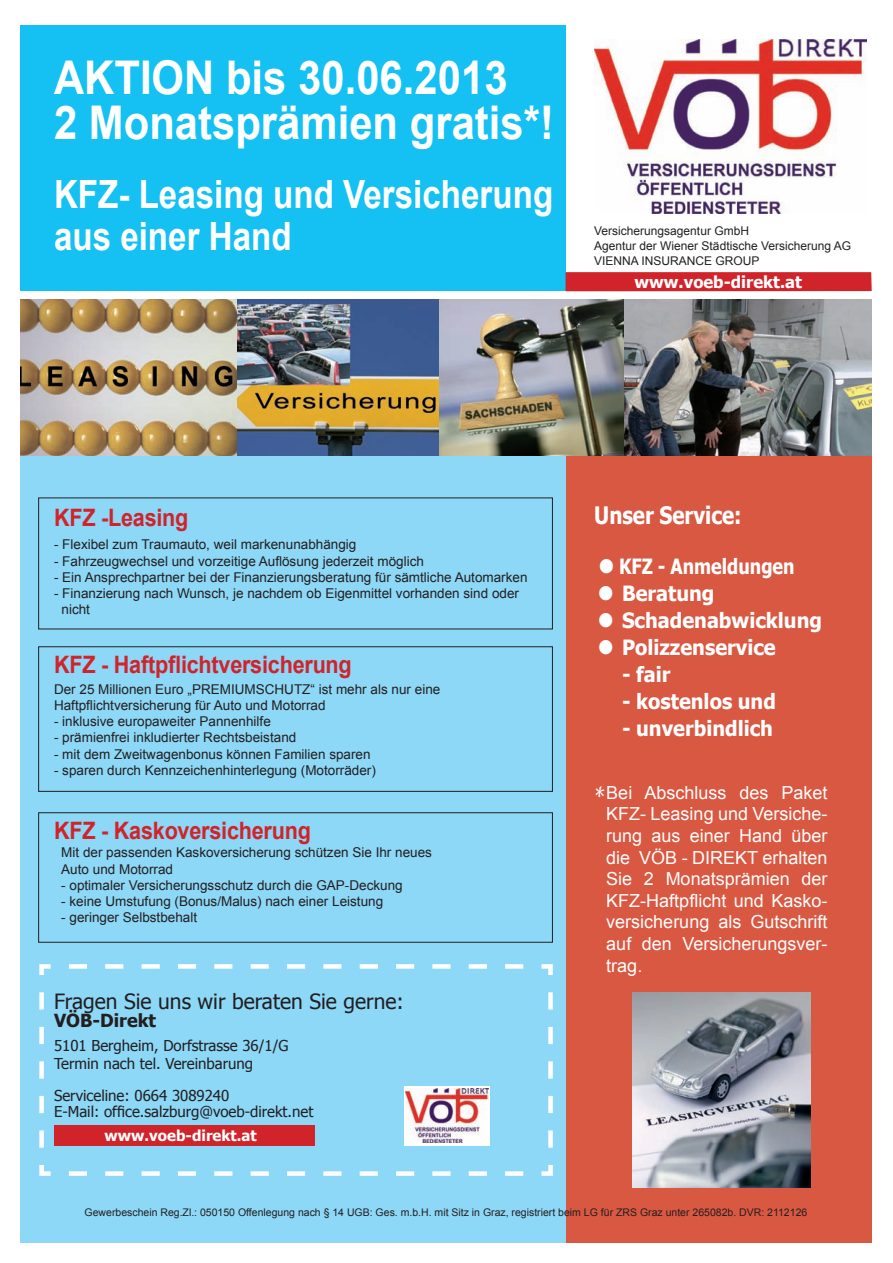
<style>
.page{position:relative;width:893px;height:1263px;background:#fff}
.page>*{position:absolute;margin:0;border:0;box-sizing:border-box;transform-origin:0 0}
.t1{font:700 46.5px/45px "Arial";color:#fff;scale:.9 1}
.t2{font:700 39px/42px "Arial";color:#fff;scale:.85 1}
.t3{font:700 24px "Arial";letter-spacing:-.01em;color:#d1232a;scale:.9 1}
.t4{font:700 24px "Tahoma";color:#fff;scale:.85 1}
.t5{font:italic 24px "Lucida Handwriting";color:#fff}
.t6{font:700 21px/27px "Tahoma";color:#fff;scale:.85 1}
.t7{font:700 21px "Tahoma";color:#fff;scale:.95 1}
.t8{font:21px "Tahoma";color:#231f20}
.t9{font:19.5px "Monotype Sorts";color:#fff;scale:.9 1}
.t10{font:18px/21.6px "Arial";color:#fff;text-align:justify}
.t11{font:700 18px "Tahoma";color:#231f20}
.t12{font:700 16.5px "Tahoma";color:#fff}
.t13{font:15px/18px "Tahoma";color:#231f20}
.t14{font:700 15px "Tahoma";color:#fff}
.t15{font:13.5px/16.2px "Arial";color:#231f20}
.t16{font:12px/15px "Arial";color:#231f20}
.t17{font:10.5px "Arial";color:#231f20}
</style>
<div class="page">
<div style="left:20px;top:26px;width:546px;height:265px;background:#15c0f2"></div>
<div style="left:20px;top:315px;width:546px;height:928px;background:#8dd7f7"></div>
<div style="left:566px;top:383px;width:306px;height:860px;background:#d95842"></div>
<img style="left:594px;top:40px;width:272px;height:173px">
<div style="left:566px;top:272px;width:306px;height:19px;background:#d1232a"></div>
<img style="left:234px;top:299px;width:206px;height:157px">
<img style="left:20px;top:299px;width:217px;height:156px">
<img style="left:440px;top:299px;width:184px;height:157px">
<div style="left:38px;top:646px;width:515px;height:146px;border:1px solid #231f20"></div>
<img style="left:624px;top:299px;width:248px;height:157px">
<img style="left:632px;top:992px;width:178px;height:195px">
<div style="left:38px;top:812px;width:515px;height:131px;border:1px solid #231f20"></div>
<svg style="left:39px;top:964px;width:514px;height:212px"></svg>
<div style="left:404px;top:1085px;width:86px;height:60px;background:linear-gradient(to right,#fff,#fff)"></div>
<img style="left:405px;top:1089px;width:84px;height:53px">
<h1 class="t1" style="left:54px;top:57px;width:557px">AKTION bis 30.06.2013<br>2 Monatsprämien gratis*!</h1>
<h2 class="t2" style="left:54px;top:175px;width:589px">KFZ- Leasing und Versicherung aus einer Hand</h2>
<p class="t16" style="left:594px;top:223px;width:258px">Versicherungsagentur GmbH<br>Agentur der Wiener Städtische Versicherung AG<br>VIENNA INSURANCE GROUP</p>
<p class="t12" style="left:635px;top:270px;width:169px">www.voeb-direkt.at</p>
<h3 class="t3" style="left:54px;top:502px;width:151px">KFZ -Leasing</h3>
<p class="t15" style="left:54px;top:537px;width:304px">- Flexibel zum Traumauto, weil markenunabhängig</p>
<p class="t15" style="left:54px;top:553px;width:371px">- Fahrzeugwechsel und vorzeitige Auflösung jederzeit möglich</p>
<p class="t15" style="left:54px;top:569px;width:475px">- Ein Ansprechpartner bei der Finanzierungsberatung für sämtliche Automarken</p>
<p class="t15" style="left:62px;top:585px;width:459px;text-indent:-8px">- Finanzierung nach Wunsch, je nachdem ob Eigenmittel vorhanden sind oder nicht</p>
<h3 class="t3" style="left:54px;top:648px;width:332px">KFZ - Haftpflichtversicherung</h3>
<p class="t15" style="left:54px;top:681px;width:388px">Der 25 Millionen Euro „PREMIUMSCHUTZ“ ist mehr als nur eine<br>Haftpflichtversicherung für Auto und Motorrad</p>
<p class="t15" style="left:54px;top:713px;width:218px">- inklusive europaweiter Pannenhilfe</p>
<p class="t15" style="left:54px;top:730px;width:244px">- prämienfrei inkludierter Rechtsbeistand</p>
<p class="t15" style="left:54px;top:746px;width:318px">- mit dem Zweitwagenbonus können Familien sparen</p>
<p class="t15" style="left:54px;top:762px;width:323px">- sparen durch Kennzeichenhinterlegung (Motorräder)</p>
<h3 class="t3" style="left:54px;top:814px;width:287px">KFZ - Kaskoversicherung</h3>
<p class="t15" style="left:61px;top:845px;width:372px">Mit der passenden Kaskoversicherung schützen Sie Ihr neues<br>Auto und Motorrad</p>
<p class="t15" style="left:61px;top:877px;width:343px">- optimaler Versicherungsschutz durch die GAP-Deckung</p>
<p class="t15" style="left:61px;top:893px;width:323px">- keine Umstufung (Bonus/Malus) nach einer Leistung</p>
<p class="t15" style="left:61px;top:909px;width:137px">- geringer Selbstbehalt</p>
<h3 class="t8" style="left:54px;top:987px;width:351px">Fragen Sie uns wir beraten Sie gerne:</h3>
<h3 class="t11" style="left:54px;top:1008px;width:104px">VÖB-Direkt</h3>
<p class="t13" style="left:54px;top:1036px;width:236px">5101 Bergheim, Dorfstrasse 36/1/G<br>Termin nach tel. Vereinbarung</p>
<p class="t13" style="left:54px;top:1086px;width:261px;line-height:16.5px">Serviceline: 0664 3089240<br>E-Mail: office.salzburg@voeb-direkt.net</p>
<p class="t14" style="left:105px;top:1125px;width:154px">www.voeb-direkt.at</p>
<h3 class="t4" style="left:594px;top:499px;width:175px">Unser Service:</h3>
<h3 class="t6" style="left:619px;top:551px;width:240px">KFZ - Anmeldungen<br>Beratung<br>Schadenabwicklung<br>Polizzenservice</h3>
<h3 class="t7" style="left:622px;top:659px;width:52px">- fair</h3>
<h3 class="t7" style="left:622px;top:686px;width:163px">- kostenlos und</h3>
<h3 class="t7" style="left:622px;top:714px;width:160px">- unverbindlich</h3>
<h3 class="t9" style="left:614px;top:575px;width:17px;rotate:-180deg">l</h3>
<h3 class="t9" style="left:613px;top:629px;width:17px;rotate:-180deg">l</h3>
<h3 class="t9" style="left:613px;top:656px;width:17px;rotate:-180deg">l</h3>
<h3 class="t9" style="left:613px;top:602px;width:17px;rotate:-180deg">l</h3>
<h3 class="t10" style="left:606px;top:782px;width:223px">Bei Abschluss des Paket KFZ- Leasing und Versiche&shy;rung aus einer Hand über die VÖB - DIREKT erhalten Sie 2 Monatsprämien der KFZ-Haftpflicht und Kasko&shy;versicherung als Gutschrift auf den Versicherungsver&shy;trag.</h3>
<h3 class="t5" style="left:591px;top:784px;width:13px">*</h3>
<p class="t17" style="left:85px;top:1205px;width:724px">Gewerbeschein Reg.Zl.: 050150 Offenlegung nach § 14 UGB: Ges. m.b.H. mit Sitz in Graz, registriert beim LG für ZRS Graz unter 265082b. DVR: 2112126</p>
</div>
